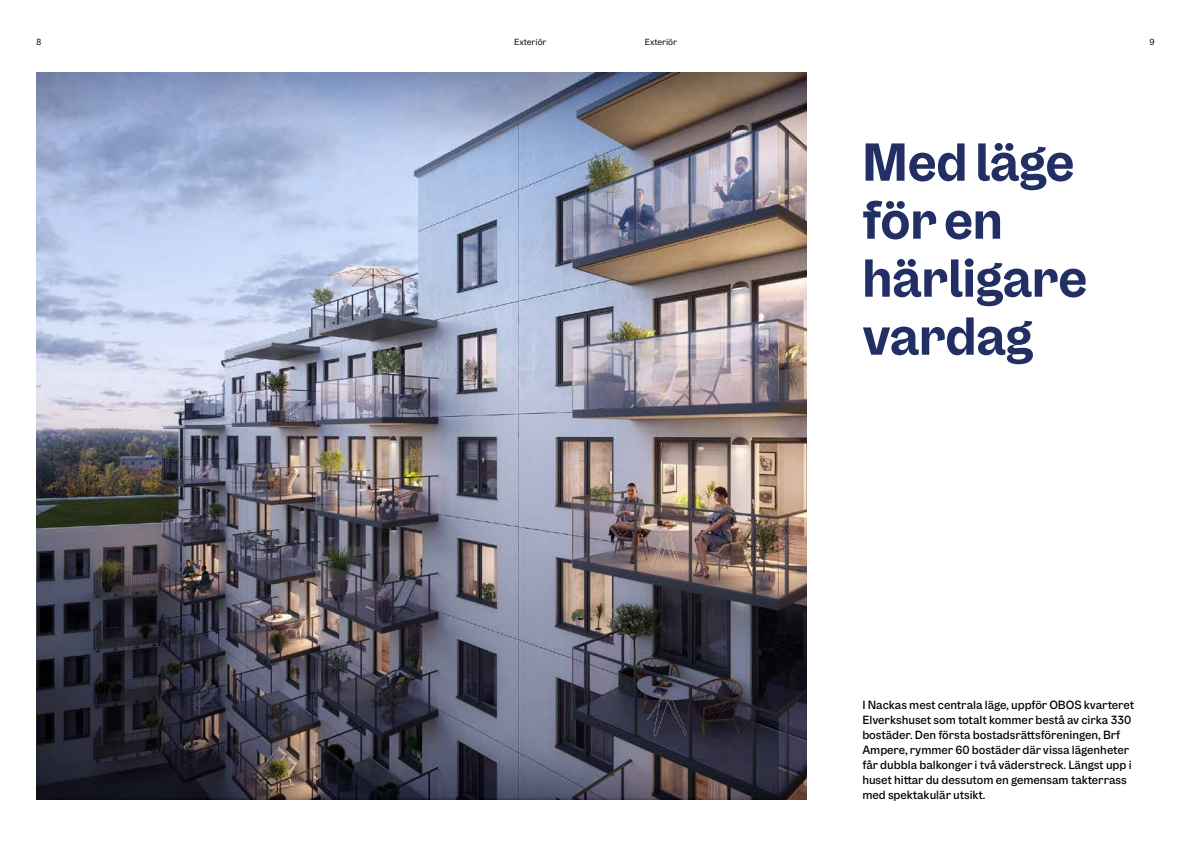
<style>
.page{position:relative;width:1191px;height:842px;background:#fff}
.page>*{position:absolute;margin:0;border:0;box-sizing:border-box;transform-origin:0 0}
.t1{font:700 54px/58px "OBOS Display";color:#222f65}
.t2{font:500 12px/15px "OBOS Text";color:#000}
.t3{font:9px "OBOS Text";color:#000}
</style>
<div class="page">
<img style="left:36px;top:72px;width:771px;height:728px">
<p class="t3" style="left:36px;top:36px;width:7px">8</p>
<p class="t3" style="left:514px;top:36px;width:34px">Exteriör</p>
<p class="t3" style="left:644px;top:36px;width:34px">Exteriör</p>
<p class="t3" style="left:1149px;top:36px;width:7px">9</p>
<h1 class="t1" style="left:862px;top:134px;width:226px">Med läge för en härligare vardag</h1>
<p class="t2" style="left:862px;top:697px;width:273px">I Nackas mest centrala läge, uppför OBOS kvarteret Elverkshuset som totalt kommer bestå av cirka 330 bostäder. Den första bostadsrättsföreningen, Brf Ampere, rymmer 60 bostäder där vissa lägenheter får dubbla balkonger i två väderstreck. Längst upp i huset hittar du dessutom en gemensam takterrass med spektakulär utsikt.</p>
</div>
